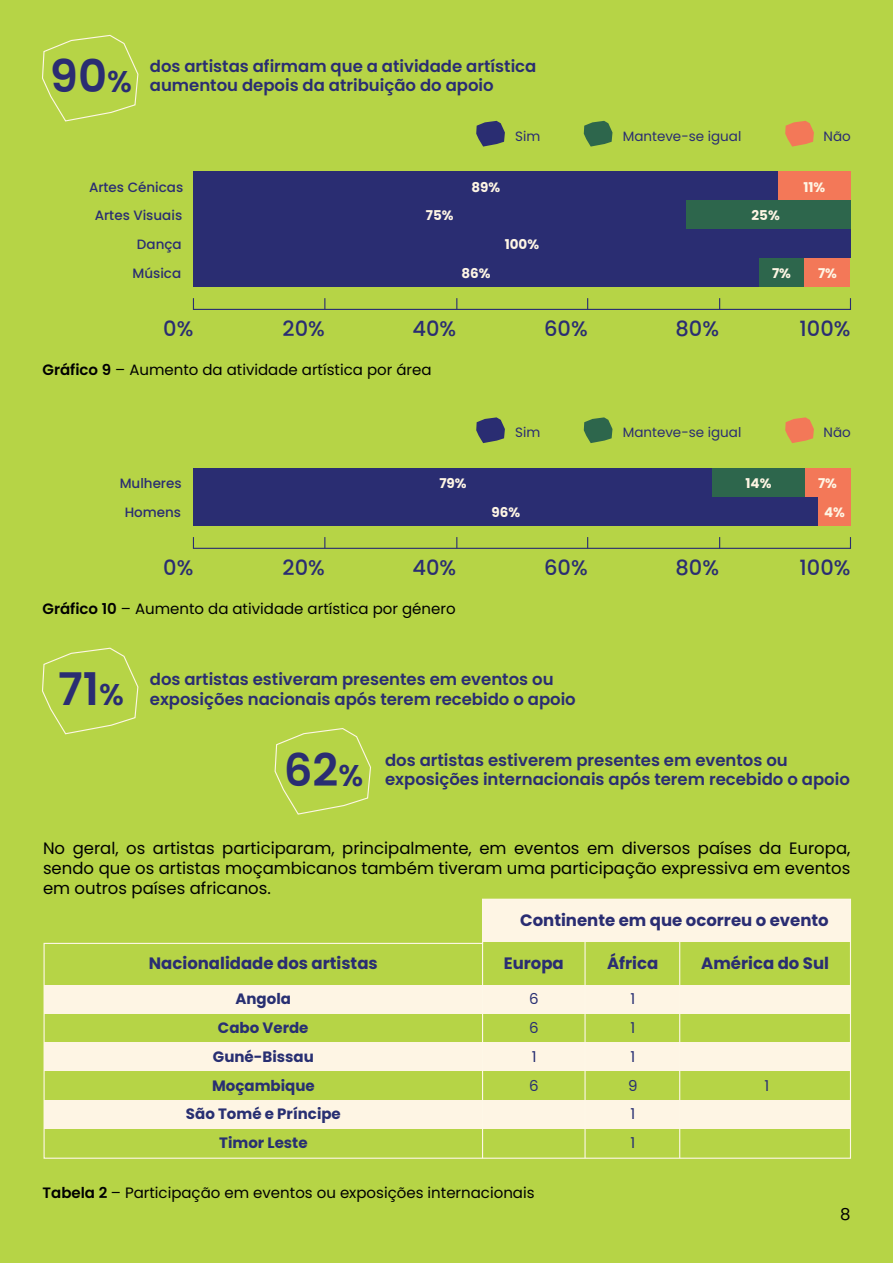
<style>
.page{position:relative;width:893px;height:1263px;background:#b6d446}
.page>*{position:absolute;margin:0;border:0;box-sizing:border-box;transform-origin:0 0}
.t1{font:500 21px "Poppins";color:#2a2d72}
.t2{font:600 16.5px/19.8px "Poppins";color:#2a2d72}
.t3{font:16.5px/19.8px "Poppins";color:#000001;text-align:justify}
.t4{font:700 16.5px "Poppins";color:#2a2d72}
.t5{font:15px "Poppins";color:#000001}
.t6{font:700 15px/28.8px "Poppins";color:#282f72;text-align:center}
.t7{font:15px/28.8px "Poppins";color:#282f72}
.t8{font:500 13.5px/28.8px "Poppins";color:#2a2d72;text-align:center}
.t9{font:13.5px "Poppins";color:#2a2d72}
.t10{font:700 13.5px "Poppins";color:#fef5e4}
.s1{font-size:45px}
.s2{font-size:30px}
.s3{font-weight:600}
</style>
<div class="page">
<div style="left:818px;top:497px;width:32px;height:29px;background:#f37858"></div>
<div style="left:193px;top:497px;width:625px;height:29px;background:#2a2d72"></div>
<div style="left:804px;top:468px;width:46px;height:29px;background:#f37858"></div>
<div style="left:193px;top:468px;width:519px;height:29px;background:#2a2d72"></div>
<div style="left:712px;top:468px;width:92px;height:29px;background:#2d664c"></div>
<div style="left:193px;top:536px;width:658px;height:13px;border:1px solid #2a2d72"></div>
<svg style="left:476px;top:417px;width:29px;height:26px"></svg>
<svg style="left:584px;top:417px;width:28px;height:26px"></svg>
<svg style="left:785px;top:417px;width:29px;height:26px"></svg>
<div style="left:193px;top:171px;width:585px;height:29px;background:#2a2d72"></div>
<div style="left:193px;top:200px;width:493px;height:29px;background:#2a2d72"></div>
<div style="left:686px;top:200px;width:164px;height:29px;background:#2d664c"></div>
<div style="left:193px;top:258px;width:565px;height:29px;background:#2a2d72"></div>
<div style="left:193px;top:229px;width:657px;height:29px;background:#2a2d72"></div>
<div style="left:778px;top:171px;width:72px;height:29px;background:#f37858"></div>
<div style="left:758px;top:258px;width:46px;height:29px;background:#2d664c"></div>
<div style="left:804px;top:258px;width:46px;height:29px;background:#f37858"></div>
<div style="left:193px;top:298px;width:658px;height:12px;border:1px solid #2a2d72"></div>
<svg style="left:476px;top:121px;width:29px;height:26px"></svg>
<svg style="left:584px;top:121px;width:28px;height:26px"></svg>
<svg style="left:785px;top:121px;width:29px;height:26px"></svg>
<svg style="left:42px;top:34px;width:97px;height:88px"></svg>
<svg style="left:42px;top:647px;width:97px;height:88px"></svg>
<svg style="left:274px;top:728px;width:97px;height:87px"></svg>
<svg style="left:43px;top:898px;width:808px;height:261px"></svg>
<p class="t2" style="left:50px;top:56px;width:488px;text-indent:100px">dos artistas afirmam que a atividade artística<br><span class="s1">90</span><span class="s2">%</span> aumentou depois da atribuição do apoio</p>
<p class="t9" style="left:515px;top:128px;width:27px">Sim</p>
<p class="t9" style="left:623px;top:128px;width:120px">Manteve-se igual</p>
<p class="t9" style="left:823px;top:128px;width:29px">Não</p>
<p class="t8" style="left:89px;top:173px;width:96px;text-align:right">Artes Cénicas<br>Artes Visuais<br>Dança<br>Música</p>
<p class="t10" style="left:471px;top:179px;width:30px">89%</p>
<p class="t10" style="left:803px;top:179px;width:23px">11%</p>
<p class="t10" style="left:426px;top:208px;width:29px">75%</p>
<p class="t10" style="left:751px;top:208px;width:30px">25%</p>
<p class="t10" style="left:505px;top:237px;width:36px">100%</p>
<p class="t10" style="left:461px;top:265px;width:31px">86%</p>
<p class="t10" style="left:772px;top:266px;width:20px">7%</p>
<p class="t10" style="left:818px;top:266px;width:20px">7%</p>
<p class="t1" style="left:163px;top:317px;width:32px">0%</p>
<p class="t1" style="left:283px;top:317px;width:44px">20%</p>
<p class="t1" style="left:413px;top:317px;width:45px">40%</p>
<p class="t1" style="left:544px;top:317px;width:45px">60%</p>
<p class="t1" style="left:675px;top:317px;width:45px">80%</p>
<p class="t1" style="left:799px;top:317px;width:52px">100%</p>
<p class="t5" style="left:43px;top:361px;width:390px"><span class="s3">Gráfico 9</span> – Aumento da atividade artística por área</p>
<p class="t8" style="left:120px;top:469px;width:64px">Mulheres<br>Homens</p>
<p class="t9" style="left:515px;top:425px;width:27px">Sim</p>
<p class="t9" style="left:623px;top:425px;width:120px">Manteve-se igual</p>
<p class="t9" style="left:823px;top:425px;width:29px">Não</p>
<p class="t10" style="left:439px;top:475px;width:29px">79%</p>
<p class="t10" style="left:745px;top:475px;width:27px">14%</p>
<p class="t10" style="left:818px;top:475px;width:20px">7%</p>
<p class="t10" style="left:492px;top:504px;width:30px">96%</p>
<p class="t10" style="left:824px;top:504px;width:22px">4%</p>
<p class="t1" style="left:163px;top:556px;width:32px">0%</p>
<p class="t1" style="left:283px;top:556px;width:44px">20%</p>
<p class="t1" style="left:413px;top:556px;width:45px">40%</p>
<p class="t1" style="left:544px;top:556px;width:45px">60%</p>
<p class="t1" style="left:675px;top:556px;width:45px">80%</p>
<p class="t1" style="left:799px;top:556px;width:52px">100%</p>
<p class="t5" style="left:43px;top:600px;width:415px"><span class="s3">Gráfico 10</span> – Aumento da atividade artística por género</p>
<p class="t2" style="left:58px;top:670px;width:519px;text-indent:92px">dos artistas estiveram presentes em eventos ou<br><span class="s1">71</span><span class="s2">%</span> exposições nacionais após terem recebido o apoio</p>
<p class="t2" style="left:284px;top:750px;width:567px;text-indent:101px">dos artistas estiverem presentes em eventos ou<br><span class="s1">62</span><span class="s2">%</span> exposições internacionais após terem recebido o apoio</p>
<p class="t3" style="left:43px;top:839px;width:809px">No geral, os artistas participaram, principalmente, em eventos em diversos países da Europa, sendo que os artistas moçambicanos também tiveram uma participação expressiva em eventos em outros países africanos.</p>
<p class="t4" style="left:520px;top:911px;width:310px">Continente em que ocorreu o evento</p>
<p class="t4" style="left:607px;top:954px;width:53px">África</p>
<p class="t4" style="left:701px;top:954px;width:129px">América do Sul</p>
<p class="t4" style="left:149px;top:954px;width:230px">Nacionalidade dos artistas</p>
<p class="t4" style="left:504px;top:954px;width:62px">Europa</p>
<p class="t6" style="left:186px;top:985px;width:156px">Angola<br>Cabo Verde<br>Guné-Bissau<br>Moçambique<br>São Tomé e Príncipe</p>
<p class="t7" style="left:529px;top:985px;width:11px">6<br>6<br>1<br>6</p>
<p class="t7" style="left:628px;top:985px;width:11px">1<br>1<br>1<br>9<br>1<br>1</p>
<p class="t7" style="left:765px;top:1071px;width:6px">1</p>
<p class="t6" style="left:219px;top:1129px;width:90px">Timor Leste</p>
<p class="t5" style="left:43px;top:1184px;width:494px"><span class="s3">Tabela 2</span> – Participação em eventos ou exposições internacionais</p>
<p class="t3" style="left:840px;top:1205px;width:12px">8</p>
</div>
